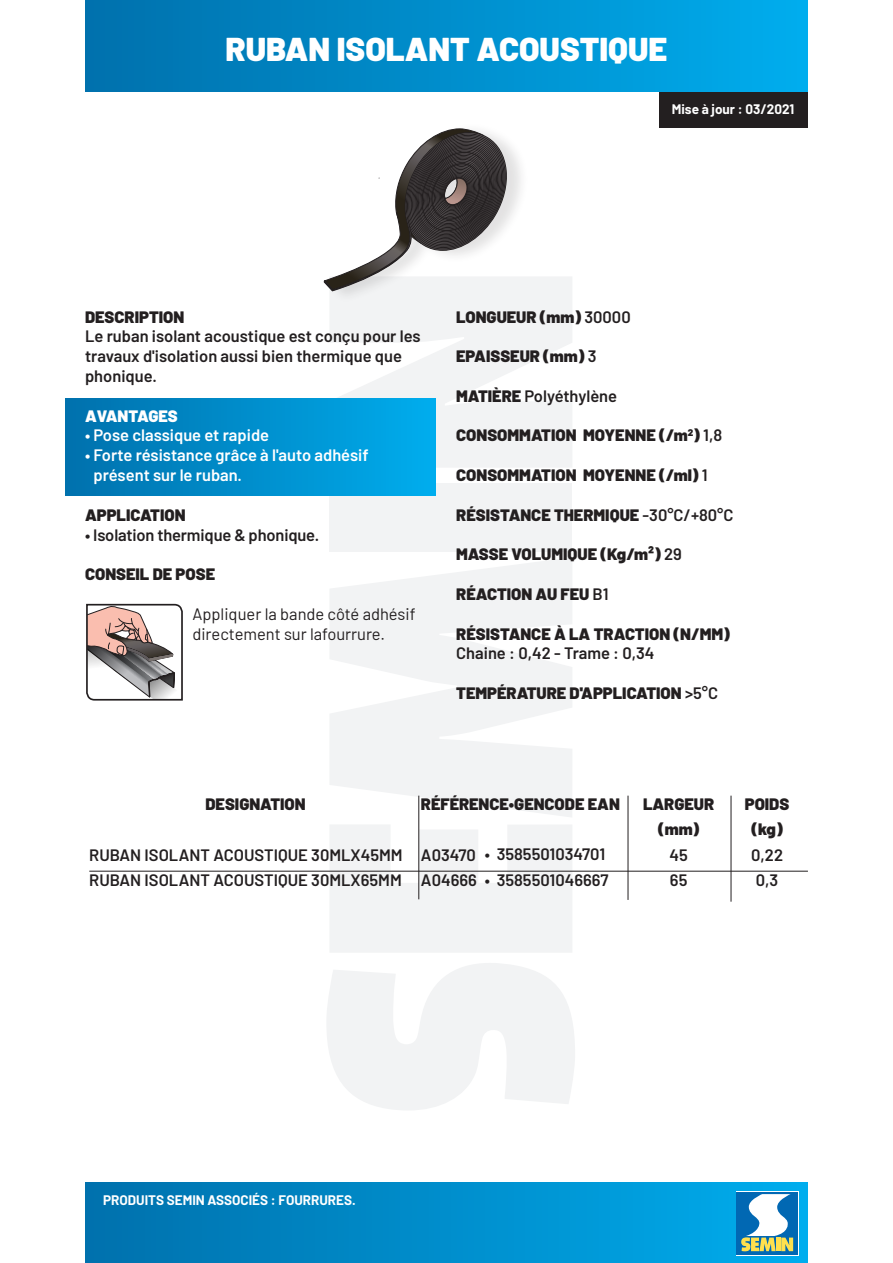
<style>
.page{position:relative;width:893px;height:1263px;background:#fff}
.page>*{position:absolute;margin:0;border:0;box-sizing:border-box;transform-origin:0 0}
.t1{font:900 33px "Barlow";color:#fff}
.t2{font:900 16.5px "Barlow";color:#231f20}
.t3{font:600 16.5px/19.8px "Barlow";color:#231f20}
.t4{font:600 16.5px/19.8px "Barlow";color:#fff}
.t5{font:16.5px/19.8px "Barlow";color:#231f20}
.t6{font:900 16.5px "Barlow";color:#fff}
.t7{font:700 13.5px "Barlow";color:#fff}
.s1{font-weight:600}
.s2{font-weight:900}
</style>
<div class="page">
<div style="left:329px;top:483px;width:243px;height:69px;background:#f2f3f4"></div>
<svg style="left:330px;top:277px;width:242px;height:191px;fill:#f2f3f4"></svg>
<svg style="left:330px;top:558px;width:242px;height:259px;fill:#f2f3f4"></svg>
<svg style="left:329px;top:824px;width:243px;height:128px"></svg>
<svg style="left:327px;top:963px;width:248px;height:147px"></svg>
<div style="left:659px;top:62px;width:149px;height:66px;background:#231f20"></div>
<div style="left:65px;top:398px;width:370px;height:97px;background:linear-gradient(to right,#0070ac,#00acec)"></div>
<div style="left:85px;top:0;width:723px;height:91px;background:linear-gradient(to right,#0070ac,#00aced)"></div>
<div style="left:327px;top:122px;width:202px;height:182px;background:#231f20;opacity:.13"></div>
<svg style="left:324px;top:128px;width:186px;height:169px"></svg>
<div style="left:85px;top:1182px;width:723px;height:81px;background:linear-gradient(to right,#0070ac,#00aced)"></div>
<svg style="left:736px;top:1192px;width:63px;height:64px"></svg>
<div style="left:737px;top:1192px;width:61px;height:63px;background:#0168b3"></div>
<svg style="left:741px;top:1194px;width:52px;height:57px"></svg>
<svg style="left:86px;top:604px;width:97px;height:97px"></svg>
<hr style="left:89px;top:871px;width:719px;height:1px;background:#231f20">
<hr style="left:418px;top:796px;width:1px;height:103px;background:#231f20">
<hr style="left:628px;top:796px;width:1px;height:104px;background:#231f20">
<hr style="left:731px;top:796px;width:1px;height:106px;background:#231f20">
<p class="t1" style="left:226px;top:24px;width:443px">RUBAN ISOLANT ACOUSTIQUE</p>
<p class="t7" style="left:672px;top:100px;width:124px">Mise à jour : 03/2021</p>
<p class="t2" style="left:85px;top:304px;width:101px">DESCRIPTION</p>
<p class="t3" style="left:85px;top:325px;width:337px">Le ruban isolant acoustique est conçu pour les travaux d'isolation aussi bien thermique que phonique.</p>
<p class="t6" style="left:85px;top:403px;width:94px">AVANTAGES</p>
<p class="t4" style="left:85px;top:424px;width:186px">• Pose classique et rapide</p>
<p class="t4" style="left:94px;top:444px;width:277px;text-indent:-8px">• Forte résistance grâce à l'auto adhésif présent sur le ruban.</p>
<p class="t2" style="left:85px;top:502px;width:102px">APPLICATION</p>
<p class="t3" style="left:85px;top:523px;width:236px">• Isolation thermique &amp; phonique.</p>
<p class="t2" style="left:85px;top:562px;width:132px">CONSEIL DE POSE</p>
<p class="t5" style="left:192px;top:603px;width:225px">Appliquer la bande côté adhésif directement sur lafourrure.</p>
<p class="t2" style="left:456px;top:304px;width:176px">LONGUEUR (mm) <span class="s1">30000</span></p>
<p class="t2" style="left:456px;top:344px;width:142px">EPAISSEUR (mm) <span class="s1">3</span></p>
<p class="t3" style="left:456px;top:385px;width:162px"><span class="s2">MATIÈRE</span> Polyéthylène</p>
<p class="t2" style="left:456px;top:423px;width:267px">CONSOMMATION MOYENNE (/m<sup>2</sup>) <span class="s1">1,8</span></p>
<p class="t2" style="left:456px;top:463px;width:253px">CONSOMMATION MOYENNE (/ml) <span class="s1">1</span></p>
<p class="t2" style="left:456px;top:502px;width:279px">RÉSISTANCE THERMIQUE <span class="s1">-30°C/+80°C</span></p>
<p class="t2" style="left:456px;top:542px;width:227px">MASSE VOLUMIQUE (Kg/m²) <span class="s1">29</span></p>
<p class="t2" style="left:456px;top:581px;width:154px">RÉACTION AU FEU <span class="s1">B1</span></p>
<p class="t2" style="left:456px;top:621px;width:275px">RÉSISTANCE À LA TRACTION (N/MM)</p>
<p class="t3" style="left:456px;top:642px;width:200px">Chaine : 0,42 - Trame : 0,34</p>
<p class="t2" style="left:456px;top:680px;width:263px">TEMPÉRATURE D'APPLICATION <span class="s1">&gt;5°C</span></p>
<p class="t2" style="left:205px;top:791px;width:102px">DESIGNATION</p>
<p class="t3" style="left:89px;top:843px;width:315px">RUBAN ISOLANT ACOUSTIQUE 30MLX45MM</p>
<p class="t3" style="left:89px;top:869px;width:314px">RUBAN ISOLANT ACOUSTIQUE 30MLX65MM</p>
<p class="t2" style="left:421px;top:791px;width:200px">RÉFÉRENCE•GENCODE EAN</p>
<p class="t3" style="left:421px;top:843px;width:56px">A03470</p>
<p class="t3" style="left:421px;top:869px;width:57px">A04666</p>
<p class="t3" style="left:485px;top:843px;width:122px">• 3585501034701</p>
<p class="t3" style="left:485px;top:868px;width:125px">• 3585501046667</p>
<p class="t2" style="left:643px;top:791px;width:73px">LARGEUR</p>
<p class="t2" style="left:658px;top:817px;width:43px">(mm)</p>
<p class="t3" style="left:669px;top:843px;width:20px">45</p>
<p class="t3" style="left:670px;top:869px;width:19px">65</p>
<p class="t2" style="left:745px;top:791px;width:46px">POIDS</p>
<p class="t2" style="left:751px;top:817px;width:33px">(kg)</p>
<p class="t3" style="left:751px;top:843px;width:33px">0,22</p>
<p class="t3" style="left:756px;top:869px;width:24px">0,3</p>
<p class="t7" style="left:103px;top:1190px;width:254px">PRODUITS SEMIN ASSOCIÉS : FOURRURES.</p>
</div>
